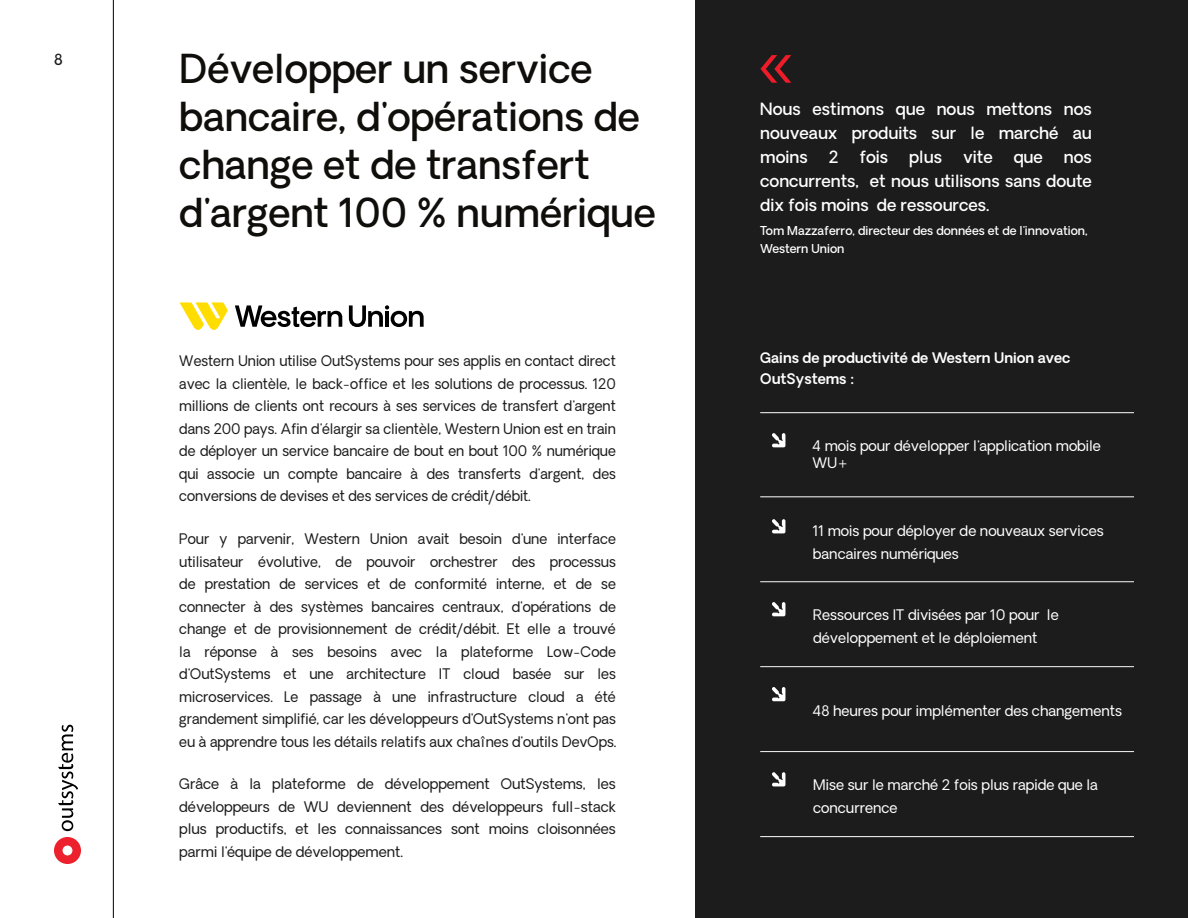
<style>
.page{position:relative;width:1188px;height:918px;background:#fff}
.page>*{position:absolute;margin:0;border:0;box-sizing:border-box;transform-origin:0 0}
.t1{font:75px "Oakes Grotesk";color:#ed1c29}
.t2{font:500 39px/48px "Oakes Grotesk";color:#0f0e0b}
.citation{font:500 16.5px/24px "Oakes Grotesk";color:#fff;text-align:justify}
.t3{font:500 15px "Oakes Grotesk";color:#1c1c1c}
.texts{font:14.25px/22.5px "Oakes Grotesk";color:#1c1c1c;text-align:justify}
.texts-2{font:14.25px/22.5px "Oakes Grotesk";color:#fff}
.citation-2{font:600 14.25px/21px "Oakes Grotesk";color:#fff}
.citation-3{font:500 12px/18px "Oakes Grotesk";color:#fff}
</style>
<div class="page">
<hr style="left:113px;top:0;width:1px;height:918px;background:#1c1c1c">
<svg style="left:58px;top:725px;width:20px;height:106px"></svg>
<svg style="left:54px;top:837px;width:27px;height:27px"></svg>
<div style="left:696px;top:0;width:492px;height:918px;background:#1c1c1c"></div>
<hr style="left:760px;top:412px;width:374px;height:1px;background:#fff">
<hr style="left:760px;top:496px;width:374px;height:1px;background:#fff">
<hr style="left:760px;top:751px;width:374px;height:1px;background:#fff">
<hr style="left:760px;top:836px;width:374px;height:1px;background:#fff">
<hr style="left:760px;top:581px;width:374px;height:1px;background:#fff">
<hr style="left:760px;top:666px;width:374px;height:1px;background:#fff">
<svg style="left:180px;top:302px;width:48px;height:28px"></svg>
<svg style="left:349px;top:305px;width:75px;height:22px"></svg>
<svg style="left:235px;top:305px;width:107px;height:22px"></svg>
<svg style="left:772px;top:433px;width:13px;height:14px"></svg>
<svg style="left:772px;top:519px;width:13px;height:14px"></svg>
<svg style="left:772px;top:602px;width:13px;height:14px"></svg>
<svg style="left:772px;top:687px;width:13px;height:14px"></svg>
<svg style="left:772px;top:772px;width:13px;height:14px"></svg>
<p class="t3" style="left:54px;top:50px;width:10px">8</p>
<p class="t2" style="left:179px;top:46px;width:478px">Développer un service bancaire, d'opérations de change et de transfert d'argent 100 % numérique</p>
<p class="texts" style="left:179px;top:350px;width:438px">Western Union utilise OutSystems pour ses applis en contact direct avec la clientèle, le back-office et les solutions de processus. 120 millions de clients ont recours à ses services de transfert d'argent dans 200 pays. Afin d'élargir sa clientèle, Western Union est en train de déployer un service bancaire de bout en bout 100 % numérique qui associe un compte bancaire à des transferts d'argent, des conversions de devises et des services de crédit/débit.</p>
<p class="texts" style="left:179px;top:528px;width:439px">Pour y parvenir, Western Union avait besoin d'une interface utilisateur évolutive, de pouvoir orchestrer des processus de prestation de services et de conformité interne, et de se connecter à des systèmes bancaires centraux, d'opérations de change et de provisionnement de crédit/débit. Et elle a trouvé la réponse à ses besoins avec la plateforme Low-Code d'OutSystems et une architecture IT cloud basée sur les microservices. Le passage à une infrastructure cloud a été grandement simplifié, car les développeurs d'OutSystems n'ont pas eu à apprendre tous les détails relatifs aux chaînes d'outils DevOps.</p>
<p class="texts" style="left:179px;top:773px;width:438px">Grâce à la plateforme de développement OutSystems, les développeurs de WU deviennent des développeurs full-stack plus productifs, et les connaissances sont moins cloisonnées parmi l'équipe de développement.</p>
<p class="t1" style="left:752px;top:15px;width:49px">«</p>
<p class="citation" style="left:760px;top:98px;width:333px">Nous estimons que nous mettons nos nouveaux produits sur le marché au moins</p>
<p class="citation" style="left:829px;top:146px;width:11px">2</p>
<p class="citation" style="left:859px;top:146px;width:30px">fois</p>
<p class="citation" style="left:909px;top:146px;width:34px">plus</p>
<p class="citation" style="left:963px;top:146px;width:31px">vite</p>
<p class="citation" style="left:1014px;top:146px;width:31px">que</p>
<p class="citation" style="left:760px;top:146px;width:333px;text-indent:304px">nos concurrents, et nous utilisons sans doute dix fois moins de ressources.</p>
<p class="citation-3" style="left:760px;top:222px;width:329px">Tom Mazzaferro, directeur des données et de l'innovation,<br>Western Union</p>
<p class="citation-2" style="left:760px;top:348px;width:312px">Gains de productivité de Western Union avec<br>OutSystems :</p>
<p class="texts-2" style="left:813px;top:437px;width:290px;line-height:17.1px">4 mois pour développer l'application mobile<br>WU+</p>
<p class="texts-2" style="left:813px;top:520px;width:292px">11 mois pour déployer de nouveaux services bancaires numériques</p>
<p class="texts-2" style="left:813px;top:604px;width:247px">Ressources IT divisées par 10 pour le développement et le déploiement</p>
<p class="texts-2" style="left:813px;top:700px;width:311px">48 heures pour implémenter des changements</p>
<p class="texts-2" style="left:813px;top:774px;width:286px">Mise sur le marché 2 fois plus rapide que la concurrence</p>
</div>
